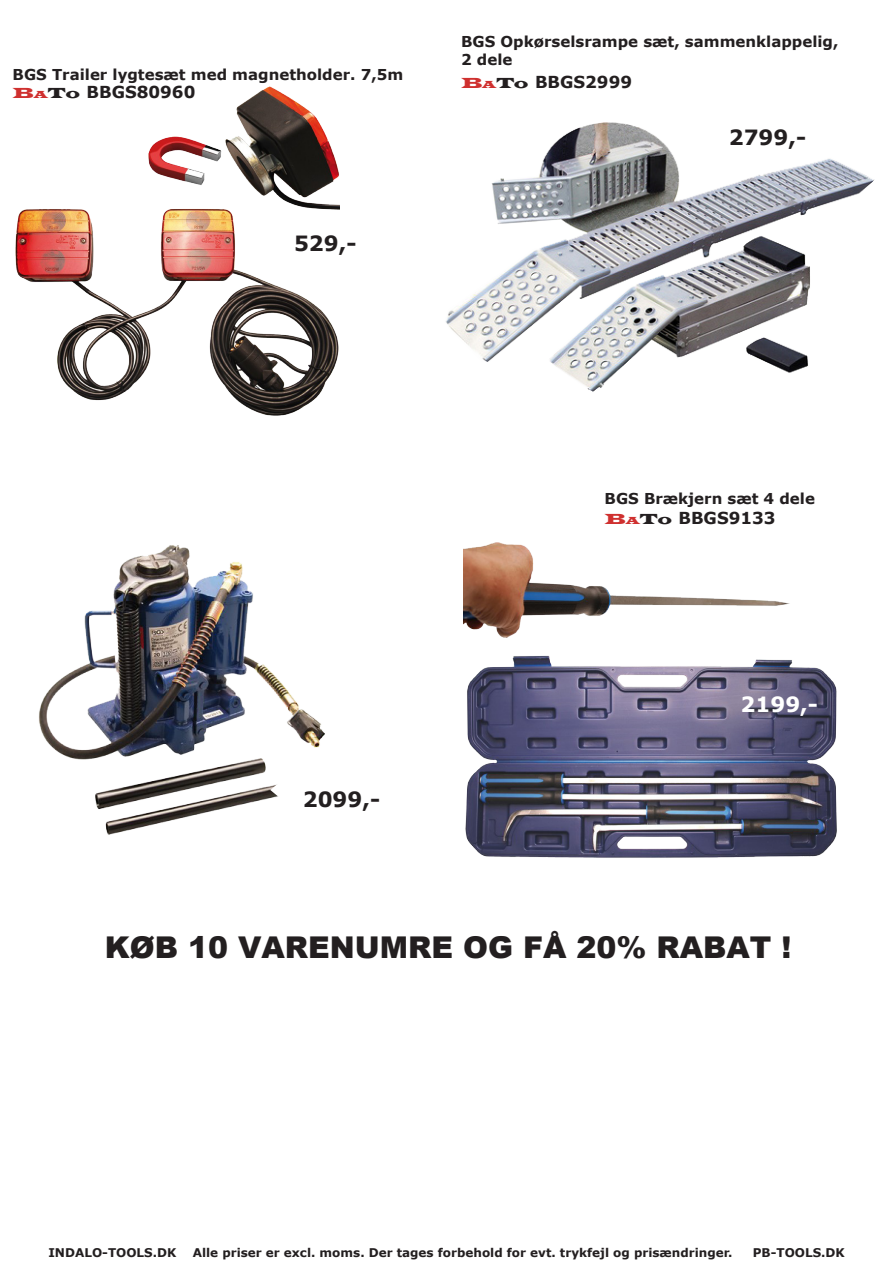
<style>
.page{position:relative;width:893px;height:1263px;background:#fff}
.page>*{position:absolute;margin:0;border:0;box-sizing:border-box;transform-origin:0 0}
.t1{font:900 30px "Arial";color:#231f20}
.t2{font:700 21px "Verdana";color:#231f20}
.t3{font:700 21px "Verdana";color:#fff}
.t4{font:700 16.5px "Verdana";color:#231f20}
.t5{font:700 15px "Verdana";color:#231f20}
.t6{font:700 12px "Verdana";color:#231f20}
.s1{font-family:"Latin Wide";font-weight:400;font-size:15px;color:#cf302f}
.s2{font-family:"Latin Wide";font-weight:400;font-size:10.5px;color:#cf302f}
.s3{font-family:"Latin Wide";font-weight:400;font-size:15px}
.s4{font-family:"Latin Wide";font-weight:400;font-size:10.5px}
</style>
<div class="page">
<img style="left:15px;top:87px;width:324px;height:329px">
<img style="left:445px;top:122px;width:429px;height:270px">
<img style="left:39px;top:545px;width:286px;height:290px">
<img style="left:463px;top:542px;width:374px;height:316px">
<svg style="left:270px;top:733px;width:55px;height:102px"></svg>
<p class="t5" style="left:13px;top:64px;width:392px">BGS Trailer lygtesæt med magnetholder. 7,5m</p>
<p class="t4" style="left:13px;top:80px;width:184px"><span class="s1">B</span><span class="s2">A</span><span class="s3">T</span><span class="s4">O</span> BBGS80960</p>
<p class="t2" style="left:294px;top:228px;width:64px">529,-</p>
<p class="t5" style="left:461px;top:31px;width:379px">BGS Opkørselsrampe sæt, sammenklappelig,</p>
<p class="t5" style="left:461px;top:49px;width:53px">2 dele</p>
<p class="t4" style="left:461px;top:71px;width:173px"><span class="s1">B</span><span class="s2">A</span><span class="s3">T</span><span class="s4">O</span> BBGS2999</p>
<p class="t2" style="left:729px;top:122px;width:79px">2799,-</p>
<p class="t2" style="left:303px;top:785px;width:79px">2099,-</p>
<p class="t5" style="left:605px;top:487px;width:212px">BGS Brækjern sæt 4 dele</p>
<p class="t4" style="left:605px;top:506px;width:173px"><span class="s1">B</span><span class="s2">A</span><span class="s3">T</span><span class="s4">O</span> BBGS9133</p>
<p class="t3" style="left:741px;top:690px;width:79px">2199,-</p>
<h1 class="t1" style="left:105px;top:925px;width:688px">KØB 10 VARENUMRE OG FÅ 20% RABAT !</h1>
<p class="t6" style="left:48px;top:1243px;width:129px">INDALO-TOOLS.DK</p>
<p class="t6" style="left:193px;top:1243px;width:541px">Alle priser er excl. moms. Der tages forbehold for evt. trykfejl og prisændringer.</p>
<p class="t6" style="left:753px;top:1243px;width:93px">PB-TOOLS.DK</p>
</div>
